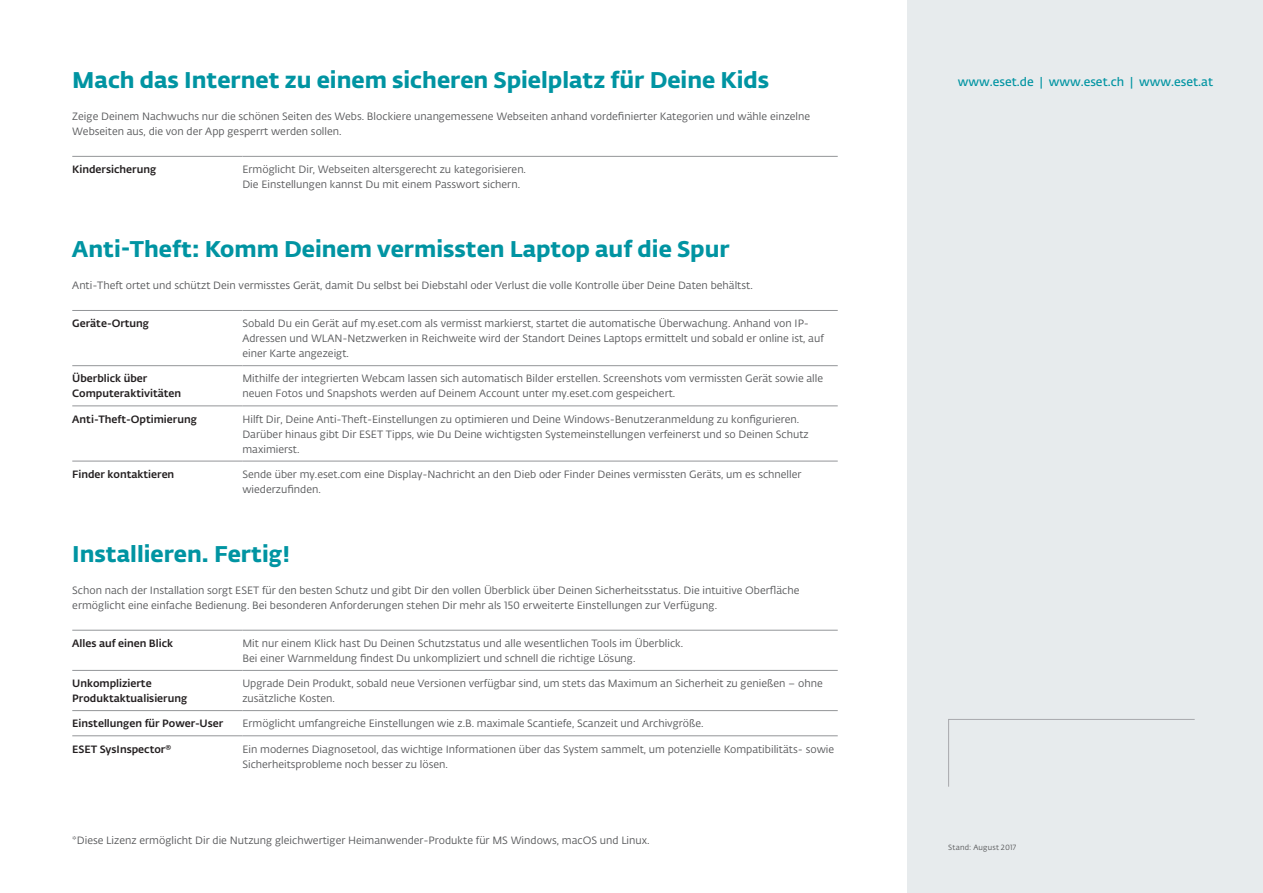
<style>
.page{position:relative;width:1263px;height:893px;background:#fff}
.page>*{position:absolute;margin:0;border:0;box-sizing:border-box;transform-origin:0 0}
.t1{font:22.5px "Fedra Sans Alt Pro Bold LF";color:#0094a2}
.t2{font:12px "Fedra Sans Alt Pro Demi LF";color:#0094a2}
.t3{font:10.5px/15px "Fedra Sans Alt Pro Book LF";color:#57585a}
.t4{font:10.5px/15px "Fedra Sans Alt Pro Med LF";color:#231f20}
.t5{font:7.5px "Fedra Sans Alt Pro Book LF";letter-spacing:.02em;color:#57585a}
</style>
<div class="page">
<div style="left:908px;top:0;width:355px;height:893px;background:#e7ebed"></div>
<svg style="left:948px;top:719px;width:247px;height:68px"></svg>
<hr style="left:72px;top:156px;width:170px;height:1px;background:#939598">
<hr style="left:242px;top:156px;width:596px;height:1px;background:#939598">
<hr style="left:72px;top:310px;width:170px;height:1px;background:#939598">
<hr style="left:242px;top:310px;width:596px;height:1px;background:#939598">
<hr style="left:72px;top:365px;width:170px;height:1px;background:#939598">
<hr style="left:242px;top:365px;width:596px;height:1px;background:#939598">
<hr style="left:72px;top:405px;width:170px;height:1px;background:#939598">
<hr style="left:242px;top:405px;width:596px;height:1px;background:#939598">
<hr style="left:72px;top:461px;width:170px;height:1px;background:#939598">
<hr style="left:242px;top:461px;width:596px;height:1px;background:#939598">
<hr style="left:72px;top:630px;width:170px;height:1px;background:#939598">
<hr style="left:242px;top:630px;width:596px;height:1px;background:#939598">
<hr style="left:72px;top:670px;width:170px;height:1px;background:#939598">
<hr style="left:242px;top:670px;width:596px;height:1px;background:#939598">
<hr style="left:72px;top:710px;width:170px;height:1px;background:#939598">
<hr style="left:242px;top:710px;width:596px;height:1px;background:#939598">
<hr style="left:72px;top:735px;width:170px;height:1px;background:#939598">
<hr style="left:242px;top:735px;width:596px;height:1px;background:#939598">
<h1 class="t1" style="left:72px;top:62px;width:698px">Mach das Internet zu einem sicheren Spielplatz für Deine Kids</h1>
<p class="t3" style="left:72px;top:108px;width:739px">Zeige Deinem Nachwuchs nur die schönen Seiten des Webs. Blockiere unangemessene Webseiten anhand vordefinierter Kategorien und wähle einzelne<br>Webseiten aus, die von der App gesperrt werden sollen.</p>
<p class="t4" style="left:72px;top:161px;width:86px">Kindersicherung</p>
<p class="t3" style="left:242px;top:162px;width:285px">Ermöglicht Dir, Webseiten altersgerecht zu kategorisieren.<br>Die Einstellungen kannst Du mit einem Passwort sichern.</p>
<h1 class="t1" style="left:72px;top:231px;width:659px">Anti-Theft: Komm Deinem vermissten Laptop auf die Spur</h1>
<p class="t3" style="left:72px;top:277px;width:682px">Anti-Theft ortet und schützt Dein vermisstes Gerät, damit Du selbst bei Diebstahl oder Verlust die volle Kontrolle über Deine Daten behältst.</p>
<p class="t4" style="left:72px;top:315px;width:78px">Geräte-Ortung</p>
<p class="t3" style="left:242px;top:316px;width:583px">Sobald Du ein Gerät auf my.eset.com als vermisst markierst, startet die automatische Überwachung. Anhand von IP-<br>Adressen und WLAN-Netzwerken in Reichweite wird der Standort Deines Laptops ermittelt und sobald er online ist, auf einer Karte angezeigt.</p>
<p class="t4" style="left:72px;top:371px;width:110px">Überblick über<br>Computeraktivitäten</p>
<p class="t3" style="left:242px;top:371px;width:582px">Mithilfe der integrierten Webcam lassen sich automatisch Bilder erstellen. Screenshots vom vermissten Gerät sowie alle neuen Fotos und Snapshots werden auf Deinem Account unter my.eset.com gespeichert.</p>
<p class="t4" style="left:72px;top:411px;width:126px">Anti-Theft-Optimierung</p>
<p class="t3" style="left:242px;top:411px;width:568px">Hilft Dir, Deine Anti-Theft-Einstellungen zu optimieren und Deine Windows-Benutzeranmeldung zu konfigurieren.<br>Darüber hinaus gibt Dir ESET Tipps, wie Du Deine wichtigsten Systemeinstellungen verfeinerst und so Deinen Schutz maximierst.</p>
<p class="t4" style="left:72px;top:466px;width:104px">Finder kontaktieren</p>
<p class="t3" style="left:242px;top:466px;width:561px">Sende über my.eset.com eine Display-Nachricht an den Dieb oder Finder Deines vermissten Geräts, um es schneller wiederzufinden.</p>
<h1 class="t1" style="left:72px;top:536px;width:219px">Installieren. Fertig!</h1>
<p class="t3" style="left:72px;top:582px;width:729px">Schon nach der Installation sorgt ESET für den besten Schutz und gibt Dir den vollen Überblick über Deinen Sicherheitsstatus. Die intuitive Oberfläche ermöglicht eine einfache Bedienung. Bei besonderen Anforderungen stehen Dir mehr als 150 erweiterte Einstellungen zur Verfügung.</p>
<p class="t4" style="left:72px;top:635px;width:103px">Alles auf einen Blick</p>
<p class="t3" style="left:242px;top:635px;width:442px">Mit nur einem Klick hast Du Deinen Schutzstatus und alle wesentlichen Tools im Überblick.<br>Bei einer Warnmeldung findest Du unkompliziert und schnell die richtige Lösung.</p>
<p class="t4" style="left:72px;top:675px;width:117px">Unkomplizierte<br>Produktaktualisierung</p>
<p class="t3" style="left:242px;top:676px;width:582px">Upgrade Dein Produkt, sobald neue Versionen verfügbar sind, um stets das Maximum an Sicherheit zu genießen – ohne zusätzliche Kosten.</p>
<p class="t4" style="left:72px;top:715px;width:152px">Einstellungen für Power-User</p>
<p class="t3" style="left:242px;top:716px;width:463px">Ermöglicht umfangreiche Einstellungen wie z.B. maximale Scantiefe, Scanzeit und Archivgröße.</p>
<p class="t4" style="left:72px;top:741px;width:100px">ESET SysInspector®</p>
<p class="t3" style="left:242px;top:741px;width:593px">Ein modernes Diagnosetool, das wichtige Informationen über das System sammelt, um potenzielle Kompatibilitäts- sowie<br>Sicherheitsprobleme noch besser zu lösen.</p>
<p class="t3" style="left:72px;top:832px;width:579px">*Diese Lizenz ermöglicht Dir die Nutzung gleichwertiger Heimanwender-Produkte für MS Windows, macOS und Linux.</p>
<p class="t2" style="left:958px;top:73px;width:257px">www.eset.de | www.eset.ch | www.eset.at</p>
<p class="t5" style="left:948px;top:842px;width:69px">Stand: August 2017</p>
</div>
